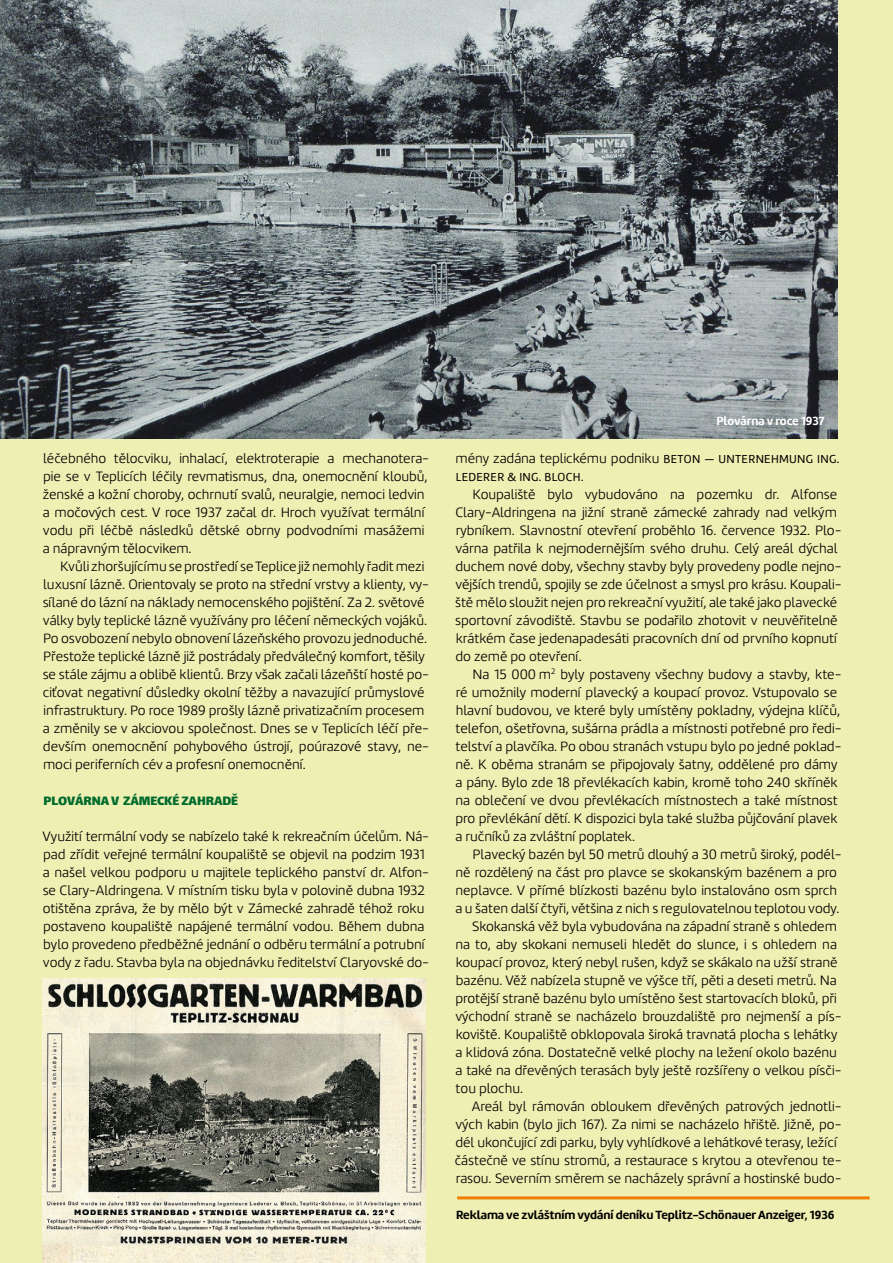
<style>
.page{position:relative;width:893px;height:1263px;background:#eeefb2}
.page>*{position:absolute;margin:0;border:0;box-sizing:border-box;transform-origin:0 0}
.t1{font:15px "Lalezar";letter-spacing:-.005em;color:#006b2d;scale:.95 1}
.t2{font:14.1px/18px "Marine Light STD";letter-spacing:-.005em;color:#000}
.t3{font:12.3px "Marine Bold STD";letter-spacing:-.005em;color:#000}
.t4{font:12.3px "Marine Bold STD";letter-spacing:-.005em;color:#fff}
.t5{font:12px "Marine STD";letter-spacing:.025em;color:#000}
.s1{font-family:"Marine STD";font-size:12px}
.s2{font-family:"Marine Light STD";font-size:14.1px}
</style>
<div class="page">
<img style="left:0;top:0;width:838px;height:438px">
<img style="left:43px;top:978px;width:382px;height:285px">
<hr style="left:457px;top:1196px;width:413px;height:3px;background:#ef7d00">
<p class="t2" style="left:43px;top:449px;width:388px">léčebného tělocviku, inhalací, elektroterapie a mechanotera&shy;pie se v Teplicích léčily revmatismus, dna, onemocnění kloubů, ženské a kožní choroby, ochrnutí svalů, neuralgie, nemoci ledvin a močových cest. V roce 1937 začal dr. Hroch využívat termální vodu při léčbě následků dětské obrny podvodními masážemi a nápravným tělocvikem.</p>
<p class="t2" style="left:43px;top:557px;width:388px;text-indent:17px">Kvůli zhoršujícímu se prostředí se Teplice již nemohly řadit mezi luxusní lázně. Orientovaly se proto na střední vrstvy a klienty, vy&shy;sílané do lázní na náklady nemocenského pojištění. Za 2. světové války byly teplické lázně využívány pro léčení německých vojáků.<br>Po osvobození nebylo obnovení lázeňského provozu jednoduché.<br>Přestože teplické lázně již postrádaly předválečný komfort, těšily se stále zájmu a oblibě klientů. Brzy však začali lázeňští hosté po&shy;ciťovat negativní důsledky okolní těžby a navazující průmyslové infrastruktury. Po roce 1989 prošly lázně privatizačním procesem a změnily se v akciovou společnost. Dnes se v Teplicích léčí pře&shy;devším onemocnění pohybového ústrojí, poúrazové stavy, ne&shy;moci periferních cév a profesní onemocnění.</p>
<p class="t1" style="left:44px;top:791px;width:206px">PLOVÁRNA V ZÁMECKÉ ZAHRADĚ</p>
<p class="t2" style="left:43px;top:827px;width:388px">Využití termální vody se nabízelo také k rekreačním účelům. Ná&shy;pad zřídit veřejné termální koupaliště se objevil na podzim 1931 a našel velkou podporu u majitele teplického panství dr. Alfon&shy;se Clary-Aldringena. V místním tisku byla v polovině dubna 1932 otištěna zpráva, že by mělo být v Zámecké zahradě téhož roku postaveno koupaliště napájené termální vodou. Během dubna bylo provedeno předběžné jednání o odběru termální a potrubní vody z řadu. Stavba byla na objednávku ředitelství Claryovské do-</p>
<p class="t4" style="left:716px;top:413px;width:110px">Plovárna v roce 1937</p>
<p class="t2" style="left:456px;top:449px;width:385px">mény zadána teplickému podniku <span class="s1">BETON — UNTERNEHMUNG ING.</span></p>
<p class="t5" style="left:456px;top:469px;width:129px">LEDERER &amp; ING. BLOCH<span class="s2">.</span></p>
<p class="t2" style="left:455px;top:485px;width:388px;text-indent:17px">Koupaliště bylo vybudováno na pozemku dr. Alfonse Clary‑Aldringena na jižní straně zámecké zahrady nad velkým rybníkem. Slavnostní otevření proběhlo 16. července 1932. Plo&shy;várna patřila k nejmodernějším svého druhu. Celý areál dýchal duchem nové doby, všechny stavby byly provedeny podle nejno&shy;vějších trendů, spojily se zde účelnost a smysl pro krásu. Koupali&shy;ště mělo sloužit nejen pro rekreační využití, ale také jako plavecké sportovní závodiště. Stavbu se podařilo zhotovit v neuvěřitelně krátkém čase jedenapadesáti pracovních dní od prvního kopnutí do země po otevření.</p>
<p class="t2" style="left:455px;top:665px;width:388px;text-indent:17px">Na 15 000 m<sup>2</sup> byly postaveny všechny budovy a stavby, kte&shy;ré umožnily moderní plavecký a koupací provoz. Vstupovalo se hlavní budovou, ve které byly umístěny pokladny, výdejna klíčů, telefon, ošetřovna, sušárna prádla a místnosti potřebné pro ředi&shy;telství a plavčíka. Po obou stranách vstupu bylo po jedné poklad&shy;ně. K oběma stranám se připojovaly šatny, oddělené pro dámy a pány. Bylo zde 18 převlékacích kabin, kromě toho 240 skříněk na oblečení ve dvou převlékacích místnostech a také místnost pro převlékání dětí. K dispozici byla také služba půjčování plavek a ručníků za zvláštní poplatek.</p>
<p class="t2" style="left:473px;top:845px;width:370px">Plavecký bazén byl 50 metrů dlouhý a 30 metrů široký, podél-</p>
<p class="t2" style="left:456px;top:863px;width:383px">ně rozdělený na část pro plavce se skokanským bazénem a pro</p>
<p class="t2" style="left:456px;top:881px;width:383px">neplavce. V přímé blízkosti bazénu bylo instalováno osm sprch</p>
<p class="t2" style="left:455px;top:899px;width:386px">a u šaten další čtyři, většina z nich s regulovatelnou teplotou vody.</p>
<p class="t2" style="left:472px;top:917px;width:366px">Skokanská věž byla vybudována na západní straně s ohledem</p>
<p class="t2" style="left:456px;top:935px;width:383px">na to, aby skokani nemuseli hledět do slunce, i s ohledem na</p>
<p class="t2" style="left:456px;top:953px;width:383px">koupací provoz, který nebyl rušen, když se skákalo na užší straně</p>
<p class="t2" style="left:456px;top:971px;width:383px">bazénu. Věž nabízela stupně ve výšce tří, pěti a deseti metrů. Na</p>
<p class="t2" style="left:456px;top:989px;width:383px">protější straně bazénu bylo umístěno šest startovacích bloků, při</p>
<p class="t2" style="left:455px;top:1007px;width:388px">východní straně se nacházelo brouzdaliště pro nejmenší a pís-</p>
<p class="t2" style="left:456px;top:1025px;width:383px">koviště. Koupaliště obklopovala široká travnatá plocha s lehátky</p>
<p class="t2" style="left:455px;top:1043px;width:383px">a klidová zóna. Dostatečně velké plochy na ležení okolo bazénu</p>
<p class="t2" style="left:455px;top:1061px;width:388px">a také na dřevěných terasách byly ještě rozšířeny o velkou písči-</p>
<p class="t2" style="left:456px;top:1079px;width:69px">tou plochu.</p>
<p class="t2" style="left:472px;top:1097px;width:371px">Areál byl rámován obloukem dřevěných patrových jednotli-</p>
<p class="t2" style="left:455px;top:1115px;width:388px">vých kabin (bylo jich 167). Za nimi se nacházelo hřiště. Jižně, po-</p>
<p class="t2" style="left:455px;top:1133px;width:383px">dél ukončující zdi parku, byly vyhlídkové a lehátkové terasy, ležící</p>
<p class="t2" style="left:455px;top:1151px;width:388px">částečně ve stínu stromů, a restaurace s krytou a otevřenou te-</p>
<p class="t2" style="left:456px;top:1169px;width:387px">rasou. Severním směrem se nacházely správní a hostinské budo-</p>
<p class="t3" style="left:456px;top:1207px;width:380px">Reklama ve zvláštním vydání deníku Teplitz-Schönauer Anzeiger, 1936</p>
</div>
